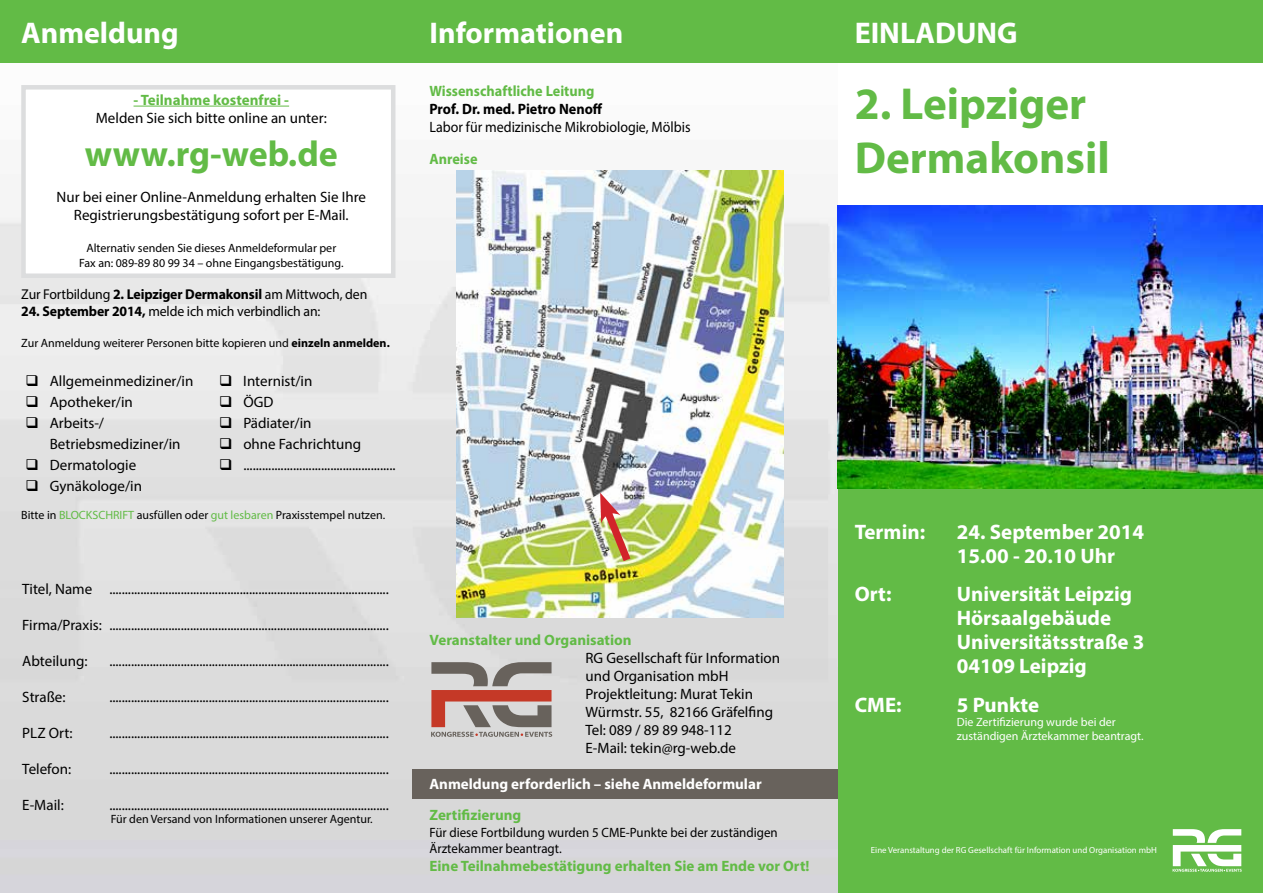
<style>
.page{position:relative;width:1263px;height:893px;background:#62bb46}
.page>*{position:absolute;margin:0;border:0;box-sizing:border-box;transform-origin:0 0}
.t1{font:700 45px/54px "Myriad Pro";color:#62bb46}
.t2{font:700 36px "Myriad Pro";color:#62bb46}
.t3{font:700 30px "Myriad Pro";color:#fff}
.t4{font:700 21px/24px "Myriad Pro";color:#fff}
.t5{font:15px/21px "Myriad Pro";color:#000}
.t6{font:700 15px "Myriad Pro";color:#62bb46}
.t7{font:700 15px "Myriad Pro";color:#fff}
.t8{font:15px "Myriad Pro";color:#000;scale:.93 1}
.t9{font:700 15px "Myriad Pro";color:#62bb46;scale:.95 1}
.t10{font:700 15px "Myriad Pro";color:#000;scale:.95 1}
.t11{font:14.25px "Myriad Pro";letter-spacing:-.01em;color:#000}
.t12{font:13.5px/16.2px "Myriad Pro";color:#000;scale:.96 1}
.t13{font:12px/14.4px "Myriad Pro";color:#000;text-align:center}
.t14{font:12px/14.4px "Myriad Pro";color:#fff}
.t15{font:8.85px "Myriad Pro";color:#fff}
.s1{font-weight:700}
.s2{color:#62bb46}
</style>
<div class="page">
<img style="left:0;top:64px;width:838px;height:829px">
<div style="left:838px;top:64px;width:425px;height:425px;background:#fff"></div>
<svg style="left:1172px;top:829px;width:70px;height:43px"></svg>
<div style="left:412px;top:769px;width:426px;height:29px;background:#68625c"></div>
<svg style="left:431px;top:662px;width:121px;height:75px;background:#b0938d"></svg>
<div style="left:21px;top:85px;width:374px;height:193px;background:#fff;border:4px solid #dcddde"></div>
<hr style="left:134px;top:106px;width:155px;height:1px;background:#62bb46">
<img style="left:838px;top:205px;width:425px;height:284px">
<img style="left:456px;top:171px;width:327px;height:446px">
<img style="left:597px;top:493px;width:40px;height:76px">
<svg style="left:27px;top:375px;width:11px;height:11px"></svg>
<svg style="left:27px;top:396px;width:11px;height:11px"></svg>
<svg style="left:27px;top:417px;width:11px;height:11px"></svg>
<svg style="left:27px;top:459px;width:11px;height:11px"></svg>
<svg style="left:27px;top:480px;width:11px;height:11px"></svg>
<svg style="left:220px;top:375px;width:11px;height:11px"></svg>
<svg style="left:220px;top:396px;width:11px;height:11px"></svg>
<svg style="left:220px;top:417px;width:11px;height:11px"></svg>
<svg style="left:220px;top:438px;width:11px;height:11px"></svg>
<svg style="left:220px;top:459px;width:11px;height:11px"></svg>
<h3 class="t3" style="left:21px;top:13px;width:159px">Anmeldung</h3>
<p class="t6" style="left:134px;top:90px;width:157px">- Teilnahme kostenfrei -</p>
<p class="t5" style="left:96px;top:107px;width:232px">Melden Sie sich bitte online an unter:</p>
<h2 class="t2" style="left:85px;top:130px;width:254px">www.rg-web.de</h2>
<p class="t5" style="left:57px;top:188px;width:311px;line-height:18px;text-align:center">Nur bei einer Online-Anmeldung erhalten Sie Ihre<br>Registrierungsbestätigung sofort per E-Mail.</p>
<p class="t13" style="left:79px;top:241px;width:266px">Alternativ senden Sie dieses Anmeldeformular per<br>Fax an: 089-89 80 99 34 – ohne Eingangsbestätigung.</p>
<p class="t11" style="left:21px;top:285px;width:348px">Zur Fortbildung <span class="s1">2. Leipziger Dermakonsil</span> am Mittwoch, den</p>
<p class="t11" style="left:21px;top:302px;width:301px"><span class="s1">24. September 2014,</span> melde ich mich verbindlich an:</p>
<p class="t13" style="left:21px;top:336px;width:370px">Zur Anmeldung weiterer Personen bitte kopieren und <span class="s1">einzeln anmelden.</span></p>
<p class="t5" style="left:50px;top:370px;width:145px">Allgemeinmediziner/in<br>Apotheker/in<br>Arbeits-/<br>Betriebsmediziner/in<br>Dermatologie<br>Gynäkologe/in</p>
<p class="t5" style="left:243px;top:370px;width:154px">Internist/in<br>ÖGD<br>Pädiater/in<br>ohne Fachrichtung .................................................</p>
<p class="t13" style="left:21px;top:508px;width:365px">Bitte in <span class="s2">BLOCKSCHRIFT</span> ausfüllen oder <span class="s2">gut lesbaren</span> Praxisstempel nutzen.</p>
<p class="t5" style="left:22px;top:578px;width:368px">Titel, Name ..........................................................................................</p>
<p class="t5" style="left:22px;top:614px;width:368px">Firma/Praxis: ..........................................................................................</p>
<p class="t5" style="left:22px;top:650px;width:67px">Abteilung:</p>
<p class="t5" style="left:109px;top:650px;width:281px">..........................................................................................</p>
<p class="t5" style="left:22px;top:686px;width:45px">Straße:</p>
<p class="t5" style="left:109px;top:686px;width:281px">..........................................................................................</p>
<p class="t5" style="left:22px;top:722px;width:52px">PLZ Ort:</p>
<p class="t5" style="left:109px;top:722px;width:281px">..........................................................................................</p>
<p class="t5" style="left:22px;top:758px;width:50px">Telefon:</p>
<p class="t5" style="left:109px;top:758px;width:281px">..........................................................................................</p>
<p class="t5" style="left:22px;top:794px;width:43px">E-Mail:</p>
<p class="t5" style="left:109px;top:794px;width:281px">..........................................................................................</p>
<p class="t13" style="left:111px;top:811px;width:263px">Für den Versand von Informationen unserer Agentur.</p>
<h3 class="t3" style="left:429px;top:13px;width:195px">Informationen</h3>
<p class="t9" style="left:429px;top:81px;width:175px">Wissenschaftliche Leitung</p>
<p class="t10" style="left:429px;top:99px;width:184px">Prof. Dr. med. Pietro Nenoff</p>
<p class="t8" style="left:429px;top:118px;width:282px">Labor für medizinische Mikrobiologie, Mölbis</p>
<p class="t9" style="left:429px;top:149px;width:52px">Anreise</p>
<p class="t6" style="left:429px;top:630px;width:204px">Veranstalter und Organisation</p>
<p class="t5" style="left:585px;top:649px;width:196px;line-height:18px">RG Gesellschaft für Information und Organisation mbH<br>Projektleitung: Murat Tekin<br>Würmstr. 55, 82166 Gräfelfing<br>Tel: 089 / 89 89 948-112<br>E-Mail: tekin@rg-web.de</p>
<p class="t7" style="left:429px;top:774px;width:334px">Anmeldung erforderlich – siehe Anmeldeformular</p>
<p class="t6" style="left:429px;top:805px;width:93px">Zertifizierung</p>
<p class="t12" style="left:429px;top:824px;width:364px">Für diese Fortbildung wurden 5 CME-Punkte bei der zuständigen<br>Ärztekammer beantragt.</p>
<p class="t6" style="left:429px;top:856px;width:381px">Eine Teilnahmebestätigung erhalten Sie am Ende vor Ort!</p>
<h3 class="t3" style="left:855px;top:13px;width:164px">EINLADUNG</h3>
<h1 class="t1" style="left:855px;top:75px;width:256px">2. Leipziger<br>Dermakonsil</h1>
<h3 class="t4" style="left:855px;top:519px;width:72px">Termin:</h3>
<h3 class="t4" style="left:957px;top:519px;width:189px">24. September 2014<br>15.00 - 20.10 Uhr</h3>
<h3 class="t4" style="left:855px;top:581px;width:38px">Ort:</h3>
<h3 class="t4" style="left:957px;top:581px;width:189px">Universität Leipzig<br>Hörsaalgebäude<br>Universitätsstraße 3<br>04109 Leipzig</h3>
<h3 class="t4" style="left:855px;top:692px;width:48px">CME:</h3>
<h3 class="t4" style="left:957px;top:692px;width:84px">5 Punkte</h3>
<p class="t14" style="left:957px;top:715px;width:188px">Die Zertifizierung wurde bei der zuständigen Ärztekammer beantragt.</p>
<p class="t15" style="left:871px;top:845px;width:287px">Eine Veranstaltung der RG Gesellschaft für Information und Organisation mbH</p>
</div>
